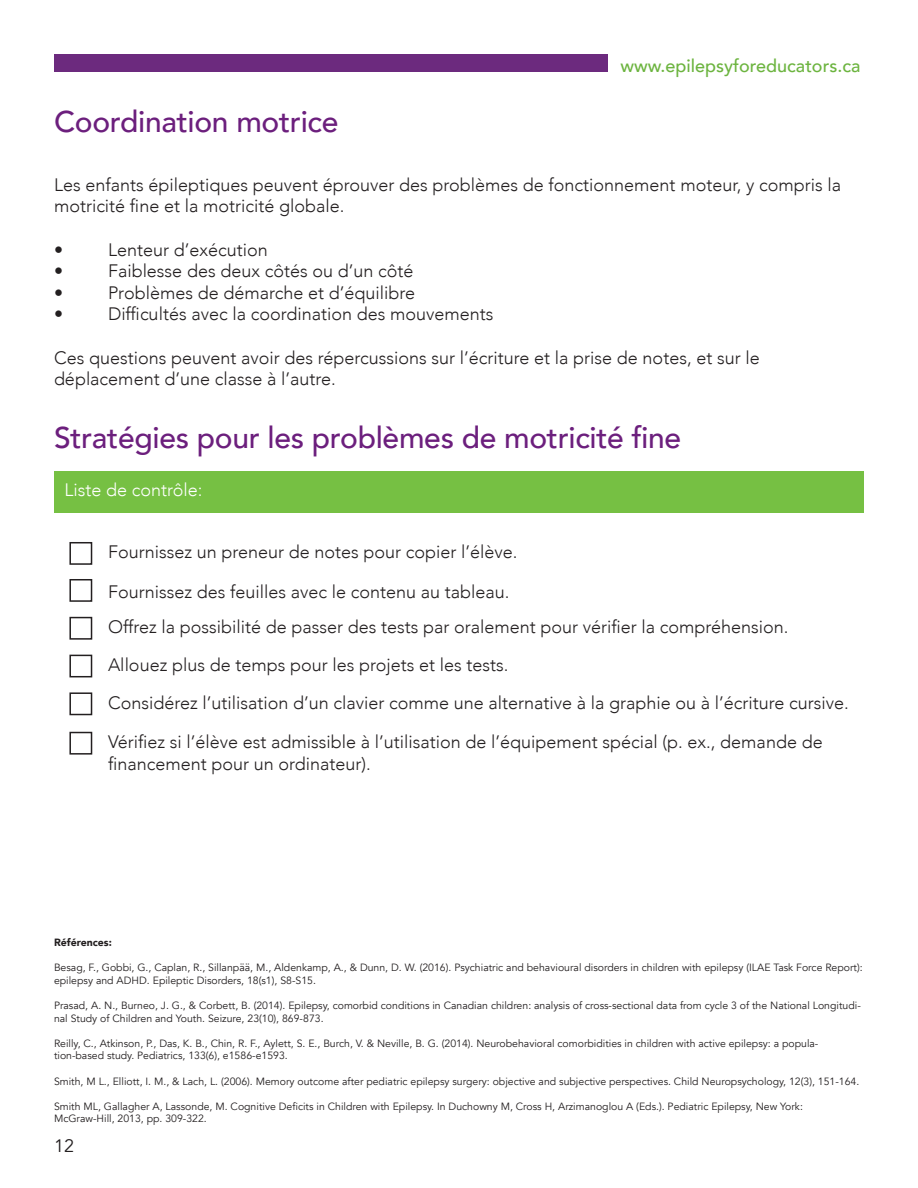
<style>
.page{position:relative;width:918px;height:1188px;background:#fff}
.page>*{position:absolute;margin:0;border:0;box-sizing:border-box;transform-origin:0 0}
.t1{font:500 30px "Avenir";letter-spacing:-.01em;color:#6c1f7d}
.t2{font:300 18px/21.6px "Avenir";color:#231f20}
.t3{font:500 18px "Avenir";color:#6cb43f}
.t4{font:300 18px "Avenir";color:#fff}
.t5{font:18px "Avenir";color:#231f20}
.t6{font:10.5px/12.6px "Avenir";color:#231f20}
.t7{font:900 10.5px "Avenir";color:#231f20}
</style>
<div class="page">
<div style="left:69px;top:542px;width:23px;height:23px;border:2px solid #231f20"></div>
<div style="left:69px;top:579px;width:23px;height:23px;border:2px solid #231f20"></div>
<div style="left:69px;top:617px;width:23px;height:23px;border:2px solid #231f20"></div>
<div style="left:69px;top:655px;width:23px;height:22px;border:2px solid #231f20"></div>
<div style="left:69px;top:692px;width:23px;height:23px;border:2px solid #231f20"></div>
<div style="left:69px;top:732px;width:23px;height:23px;border:2px solid #231f20"></div>
<div style="left:54px;top:471px;width:810px;height:41px;background:#76c043"></div>
<div style="left:54px;top:54px;width:554px;height:18px;background:#6c2a7e"></div>
<p class="t1" style="left:54px;top:95px;width:286px">Coordination motrice</p>
<p class="t3" style="left:621px;top:50px;width:241px">www.epilepsyforeducators.ca</p>
<p class="t2" style="left:54px;top:174px;width:789px">Les enfants épileptiques peuvent éprouver des problèmes de fonctionnement moteur, y compris la motricité fine et la motricité globale.</p>
<p class="t2" style="left:54px;top:239px;width:10px">•</p>
<p class="t2" style="left:108px;top:239px;width:161px">Lenteur d’exécution</p>
<p class="t2" style="left:54px;top:260px;width:10px">•</p>
<p class="t2" style="left:108px;top:260px;width:307px">Faiblesse des deux côtés ou d’un côté</p>
<p class="t2" style="left:54px;top:282px;width:10px">•</p>
<p class="t2" style="left:108px;top:282px;width:309px">Problèmes de démarche et d’équilibre</p>
<p class="t2" style="left:54px;top:303px;width:10px">•</p>
<p class="t2" style="left:108px;top:303px;width:387px">Difficultés avec la coordination des mouvements</p>
<p class="t2" style="left:54px;top:347px;width:707px">Ces questions peuvent avoir des répercussions sur l’écriture et la prise de notes, et sur le</p>
<p class="t2" style="left:54px;top:368px;width:283px">déplacement d’une classe à l’autre.</p>
<p class="t1" style="left:54px;top:411px;width:629px">Stratégies pour les problèmes de motricité fine</p>
<p class="t4" style="left:64px;top:479px;width:140px">Liste de contrôle:</p>
<p class="t2" style="left:108px;top:541px;width:411px">Fournissez un preneur de notes pour copier l’élève.</p>
<p class="t2" style="left:108px;top:581px;width:403px">Fournissez des feuilles avec le contenu au tableau.</p>
<p class="t2" style="left:108px;top:616px;width:682px">Offrez la possibilité de passer des tests par oralement pour vérifier la compréhension.</p>
<p class="t2" style="left:108px;top:654px;width:402px">Allouez plus de temps pour les projets et les tests.</p>
<p class="t2" style="left:108px;top:692px;width:742px">Considérez l’utilisation d’un clavier comme une alternative à la graphie ou à l’écriture cursive.</p>
<p class="t2" style="left:108px;top:731px;width:716px">Vérifiez si l’élève est admissible à l’utilisation de l’équipement spécial (p. ex., demande de financement pour un ordinateur).</p>
<p class="t7" style="left:54px;top:933px;width:59px">Références:</p>
<p class="t6" style="left:54px;top:961px;width:810px">Besag, F., Gobbi, G., Caplan, R., Sillanpää, M., Aldenkamp, A., &amp; Dunn, D. W. (2016). Psychiatric and behavioural disorders in children with epilepsy (ILAE Task Force Report): epilepsy and ADHD. Epileptic Disorders, 18(s1), S8-S15.</p>
<p class="t6" style="left:54px;top:999px;width:808px">Prasad, A. N., Burneo, J. G., &amp; Corbett, B. (2014). Epilepsy, comorbid conditions in Canadian children: analysis of cross-sectional data from cycle 3 of the National Longitudi&shy;nal Study of Children and Youth. Seizure, 23(10), 869-873.</p>
<p class="t6" style="left:54px;top:1037px;width:766px">Reilly, C., Atkinson, P., Das, K. B., Chin, R. F., Aylett, S. E., Burch, V. &amp; Neville, B. G. (2014). Neurobehavioral comorbidities in children with active epilepsy: a popula&shy;tion-based study. Pediatrics, 133(6), e1586-e1593.</p>
<p class="t6" style="left:54px;top:1075px;width:807px">Smith, M L., Elliott, I. M., &amp; Lach, L. (2006). Memory outcome after pediatric epilepsy surgery: objective and subjective perspectives. Child Neuropsychology, 12(3), 151-164.</p>
<p class="t6" style="left:54px;top:1100px;width:750px">Smith ML, Gallagher A, Lassonde, M. Cognitive Deficits in Children with Epilepsy. In Duchowny M, Cross H, Arzimanoglou A (Eds.). Pediatric Epilepsy, New York:</p>
<p class="t6" style="left:54px;top:1113px;width:154px">McGraw-Hill, 2013, pp. 309-322.</p>
<p class="t5" style="left:54px;top:1135px;width:22px">12</p>
</div>
